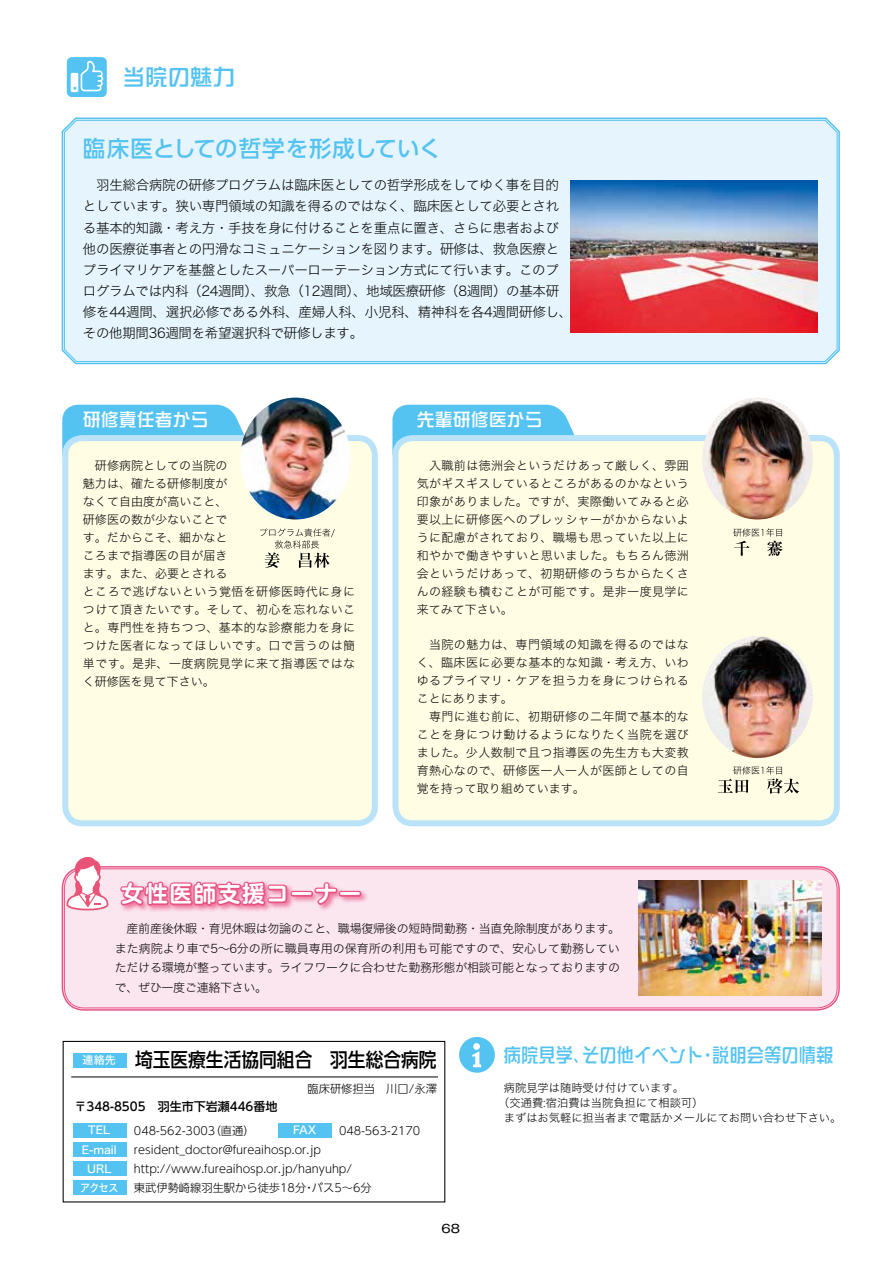
<style>
.page{position:relative;width:893px;height:1263px;background:#fff}
.page>*{position:absolute;margin:0;border:0;box-sizing:border-box;transform-origin:0 0}
.t1{font:500 22.5px "UD Shin Go Pro";color:#54c3f1}
.t2{font:700 22.5px "UD Shin M Go Pr 6 De";letter-spacing:.075em;color:#fff}
.t3{font:22.5px "DFP So Gei CID W5";color:#54c3f1}
.t4{font:19.5px "DFP So Gei CID W5";color:#54c3f1;scale:.89 1}
.t5{font:500 19.5px "UD Shin Go Pro";color:#000;scale:.91 1}
.t6{font:18px "DFP So Gei CID W5";color:#fff}
.t7{font:13.5px/21px "Hira Kaku Std N W2";letter-spacing:-.02em;color:#000}
.t8{font:12px/18px "Hira Kaku Std N W2";letter-spacing:.035em;color:#000;text-align:justify}
.t9{font:500 12px "UD Shin Go Pro";color:#000}
.t10{font:11.55px "Gothic MB101 Pr 6";color:#000;scale:1.18 1}
.t11{font:300 11.25px/19px "UD Shin Go Pro";color:#000}
.t12{font:11.25px "Hira Kaku Std N W2";color:#000}
.t13{font:10.95px/19.2px "Hira Kaku Std N W5";color:#fff;text-align:center}
.s1{font-family:"Hira Kaku Std N W5";font-weight:400;font-size:10.95px;color:#fff}
</style>
<div class="page">
<svg style="left:61px;top:117px;width:779px;height:248px;background:#a0ddf6"></svg>
<div style="left:64px;top:120px;width:774px;height:242px;background:#e6f5fd"></div>
<div style="left:63px;top:1041px;width:382px;height:161px;border:1px solid #000"></div>
<div style="left:63px;top:867px;width:775px;height:142px;background:#fbe6ef;border-radius:21px"></div>
<div style="left:62px;top:866px;width:778px;height:145px;border:2px solid #e95383;border-radius:22px"></div>
<div style="left:64px;top:868px;width:773px;height:140px;border:1px solid #e95383;border-radius:20px"></div>
<svg style="left:62px;top:404px;width:178px;height:44px;background:#5ec6f1"></svg>
<svg style="left:392px;top:404px;width:183px;height:44px;background:#61c7f2"></svg>
<div style="left:65px;top:438px;width:310px;height:385px;background:#fffde4;border-radius:17px"></div>
<div style="left:62px;top:435px;width:316px;height:391px;border:6px solid #bae3f9;border-radius:17px"></div>
<div style="left:395px;top:438px;width:442px;height:385px;background:#fffde4;border-radius:17px"></div>
<div style="left:392px;top:435px;width:448px;height:391px;border:6px solid #bae3f9;border-radius:17px"></div>
<img style="left:702px;top:398px;width:111px;height:121px">
<img style="left:240px;top:398px;width:111px;height:121px">
<img style="left:702px;top:636px;width:111px;height:122px">
<img style="left:639px;top:880px;width:183px;height:115px">
<div style="left:67px;top:57px;width:40px;height:40px;background:#54c3f1;border-radius:5px"></div>
<svg style="left:71px;top:61px;width:32px;height:31px"></svg>
<div style="left:459px;top:1037px;width:36px;height:36px;background:#54c3f1;border-radius:50%"></div>
<svg style="left:472px;top:1043px;width:9px;height:24px"></svg>
<div style="left:73px;top:1053px;width:53px;height:15px;background:#54c3f1"></div>
<hr style="left:71px;top:1077px;width:367px;height:1px;background:#000">
<div style="left:73px;top:1123px;width:53px;height:14px;background:#54c3f1"></div>
<div style="left:279px;top:1123px;width:53px;height:14px;background:#54c3f1"></div>
<div style="left:73px;top:1142px;width:53px;height:15px;background:#54c3f1"></div>
<div style="left:73px;top:1161px;width:53px;height:15px;background:#54c3f1"></div>
<div style="left:73px;top:1180px;width:53px;height:15px;background:#54c3f1"></div>
<img style="left:571px;top:181px;width:247px;height:152px">
<div style="left:119px;top:880px;width:250px;height:33px;background:#e95383;opacity:.75"></div>
<svg style="left:119px;top:880px;width:170px;height:33px"></svg>
<div style="left:290px;top:891px;width:23px;height:6px;border:3px solid #e95383"></div>
<svg style="left:313px;top:881px;width:26px;height:25px"></svg>
<div style="left:339px;top:891px;width:22px;height:6px;border:3px solid #e95383"></div>
<svg style="left:67px;top:857px;width:41px;height:53px"></svg>
<svg style="left:260px;top:528px;width:75px;height:40px"></svg>
<svg style="left:733px;top:528px;width:50px;height:28px"></svg>
<svg style="left:718px;top:766px;width:81px;height:28px"></svg>
<h1 class="t3" style="left:123px;top:65px;width:114px">当院の魅力</h1>
<h1 class="t1" style="left:83px;top:131px;width:360px">臨床医としての哲学を形成していく</h1>
<p class="t7" style="left:83px;top:175px;width:491px">　羽生総合病院の研修プログラムは臨床医としての哲学形成をしてゆく事を目的としています。狭い専門領域の知識を得るのではなく、臨床医として必要とされる基本的知識・考え方・手技を身に付けることを重点に置き、さらに患者および他の医療従事者との円滑なコミュニケーションを図ります。研修は、救急医療とプライマリケアを基盤としたスーパーローテーション方式にて行います。このプログラムでは内科（24週間）、救急（12週間）、地域医療研修（8週間）の基本研修を44週間、選択必修である外科、産婦人科、小児科、精神科を各4週間研修し、その他期間36週間を希望選択科で研修します。</p>
<h3 class="t6" style="left:83px;top:410px;width:128px">研修責任者から</h3>
<h3 class="t6" style="left:417px;top:410px;width:127px">先輩研修医から</h3>
<p class="t8" style="left:83px;top:456px;width:274px;text-align:left">　研修病院としての当院の<br>魅力は、確たる研修制度が<br>なくて自由度が高いこと、<br>研修医の数が少ないことで<br>す。だからこそ、細かなと<br>ころまで指導医の目が届き<br>ます。また、必要とされる<br>ところで逃げないという覚悟を研修医時代に身につけて頂きたいです。そして、初心を忘れないこと。専門性を持ちつつ、基本的な診療能力を身につけた医者になってほしいです。口で言うのは簡単です。是非、一度病院見学に来て指導医ではなく研修医を見て下さい。</p>
<p class="t8" style="left:417px;top:456px;width:274px">　入職前は徳洲会というだけあって厳しく、雰囲気がギスギスしているところがあるのかなという印象がありました。ですが、実際働いてみると必要以上に研修医へのプレッシャーがかからないように配慮がされており、職場も思っていた以上に和やかで働きやすいと思いました。もちろん徳洲会というだけあって、初期研修のうちからたくさんの経験も積むことが可能です。是非一度見学に来てみて下さい。</p>
<p class="t8" style="left:417px;top:635px;width:274px;text-align:left">　当院の魅力は、専門領域の知識を得るのではなく、臨床医に必要な基本的な知識・考え方、いわゆるプライマリ・ケアを担う力を身につけられることにあります。<br>　専門に進む前に、初期研修の二年間で基本的なことを身につけ動けるようになりたく当院を選びました。少人数制で且つ指導医の先生方も大変教育熱心なので、研修医一人一人が医師としての自覚を持って取り組めています。</p>
<h1 class="t2" style="left:121px;top:874px;width:242px">女性医師支援コーナー</h1>
<p class="t8" style="left:115px;top:919px;width:507px;line-height:19.5px">　産前産後休暇・育児休暇は勿論のこと、職場復帰後の短時間勤務・当直免除制度があります。また病院より車で5～6分の所に職員専用の保育所の利用も可能ですので、安心して勤務していただける環境が整っています。ライフワークに合わせた勤務形態が相談可能となっておりますので、ぜひ一度ご連絡下さい。</p>
<h2 class="t5" style="left:83px;top:1044px;width:391px"><span class="s1">連絡先</span> 埼玉医療生活協同組合　羽生総合病院</h2>
<h2 class="t4" style="left:504px;top:1044px;width:372px">病院見学、その他イベント・説明会等の情報</h2>
<p class="t11" style="left:308px;top:1079px;width:131px">臨床研修担当　川口/永澤</p>
<p class="t12" style="left:504px;top:1079px;width:181px">病院見学は随時受け付けています。</p>
<p class="t12" style="left:498px;top:1094px;width:207px">（交通費:宿泊費は当院負担にて相談可）</p>
<p class="t12" style="left:504px;top:1109px;width:339px">まずはお気軽に担当者まで電話かメールにてお問い合わせ下さい。</p>
<p class="t9" style="left:74px;top:1097px;width:205px">〒348-8505　羽生市下岩瀬446番地</p>
<p class="t13" style="left:88px;top:1121px;width:23px">TEL</p>
<p class="t13" style="left:293px;top:1121px;width:25px">FAX</p>
<p class="t13" style="left:80px;top:1140px;width:40px">E-mail<br>URL<br>アクセス</p>
<p class="t11" style="left:134px;top:1120px;width:288px">048-562-3003（直通）　　　　　　　　048-563-2170 resident_doctor@fureaihosp.or.jp http://www.fureaihosp.or.jp/hanyuhp/<br>東武伊勢崎線羽生駅から徒歩18分・バス5～6分</p>
<p class="t10" style="left:441px;top:1219px;width:17px">68</p>
</div>
